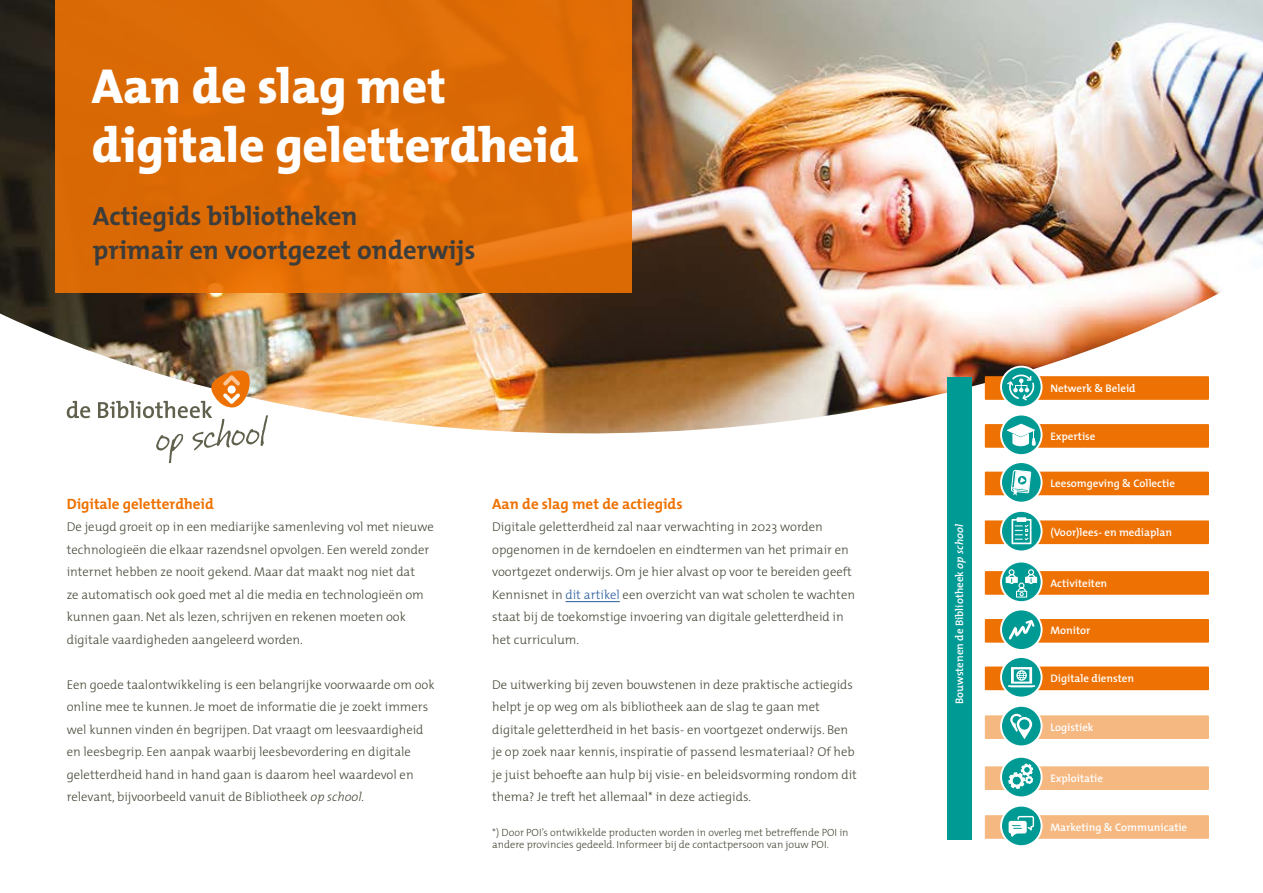
<style>
.page{position:relative;width:1263px;height:893px;background:#fff}
.page>*{position:absolute;margin:0;border:0;box-sizing:border-box;transform-origin:0 0}
.t1{font:800 49.5px/59.4px "The Mix";color:#fff}
.t2{font:700 26.55px/34.2px "The Mix";color:#3c3c3b}
.t3{font:700 15px "The Mix";color:#ee7203}
.t4{font:300 12.75px/22.5px "The Mix";color:#474738}
.t5{font:600 10.95px "The Mix";color:#fff}
.t6{font:300 10.5px/12px "The Mix";color:#474738}
.s1{font-style:italic}
.s2{color:#275b9b}
</style>
<div class="page">
<hr style="left:565px;top:601px;width:55px;height:1px;background:#275b9b">
<img style="left:0;top:0;width:1263px;height:482px">
<svg style="left:55px;top:0;width:576px;height:292px;fill:#db6a05"></svg>
<svg style="left:67px;top:401px;width:23px;height:17px"></svg>
<svg style="left:98px;top:370px;width:170px;height:93px"></svg>
<div style="left:985px;top:376px;width:224px;height:24px;background:#ee7203"></div>
<svg style="left:1001px;top:367px;width:40px;height:40px"></svg>
<div style="left:1000px;top:366px;width:42px;height:42px;border:2px solid #fff;border-radius:50%"></div>
<div style="left:985px;top:424px;width:224px;height:24px;background:#ee7203"></div>
<svg style="left:1001px;top:415px;width:40px;height:40px"></svg>
<div style="left:1000px;top:414px;width:42px;height:42px;border:2px solid #fff;border-radius:50%"></div>
<div style="left:985px;top:472px;width:224px;height:23px;background:#ee7203"></div>
<svg style="left:1001px;top:462px;width:40px;height:41px"></svg>
<div style="left:1000px;top:461px;width:42px;height:43px;border:2px solid #fff;border-radius:50%"></div>
<div style="left:985px;top:520px;width:224px;height:24px;background:#ee7203"></div>
<svg style="left:1001px;top:511px;width:40px;height:40px"></svg>
<div style="left:1000px;top:510px;width:42px;height:42px;border:2px solid #fff;border-radius:50%"></div>
<div style="left:985px;top:571px;width:224px;height:24px;background:#ee7203"></div>
<svg style="left:1001px;top:562px;width:40px;height:40px"></svg>
<div style="left:1000px;top:561px;width:42px;height:42px;border:2px solid #fff;border-radius:50%"></div>
<div style="left:985px;top:666px;width:224px;height:24px;background:#ee7203"></div>
<svg style="left:1001px;top:657px;width:40px;height:40px"></svg>
<div style="left:1000px;top:656px;width:42px;height:42px;border:2px solid #fff;border-radius:50%"></div>
<div style="left:985px;top:715px;width:224px;height:24px;background:#f6b881"></div>
<div style="left:1001px;top:706px;width:40px;height:40px;background:#009a95;border-radius:50%"></div>
<div style="left:1000px;top:705px;width:42px;height:42px;border:2px solid #fff;border-radius:50%"></div>
<div style="left:985px;top:766px;width:224px;height:24px;background:#f6b881"></div>
<svg style="left:1001px;top:757px;width:40px;height:40px"></svg>
<div style="left:1000px;top:756px;width:42px;height:42px;border:2px solid #fff;border-radius:50%"></div>
<div style="left:985px;top:815px;width:224px;height:24px;background:#f6b881"></div>
<svg style="left:1001px;top:806px;width:40px;height:40px"></svg>
<div style="left:1000px;top:805px;width:42px;height:42px;border:2px solid #fff;border-radius:50%"></div>
<svg style="left:1010px;top:456px;width:21px;height:48px"></svg>
<svg style="left:1007px;top:374px;width:28px;height:26px"></svg>
<div style="left:1015px;top:385px;width:12px;height:6px;border:1px solid #fff"></div>
<svg style="left:1008px;top:815px;width:27px;height:24px"></svg>
<svg style="left:1008px;top:763px;width:25px;height:26px"></svg>
<svg style="left:1010px;top:714px;width:23px;height:25px"></svg>
<div style="left:1018px;top:718px;width:12px;height:12px;background:#009a95;border-radius:50%"></div>
<div style="left:1017px;top:718px;width:14px;height:13px;border:2px solid #fff;border-radius:50%"></div>
<svg style="left:1008px;top:667px;width:27px;height:20px"></svg>
<div style="left:985px;top:619px;width:224px;height:24px;background:#ee7203"></div>
<svg style="left:1001px;top:609px;width:40px;height:41px"></svg>
<div style="left:1000px;top:608px;width:42px;height:43px;border:2px solid #fff;border-radius:50%"></div>
<svg style="left:1006px;top:620px;width:28px;height:22px"></svg>
<svg style="left:1016px;top:596px;width:11px;height:2px"></svg>
<svg style="left:1005px;top:569px;width:32px;height:27px"></svg>
<svg style="left:1006px;top:423px;width:30px;height:23px"></svg>
<div style="left:1011px;top:519px;width:20px;height:25px;border:2px solid #fff"></div>
<svg style="left:1017px;top:517px;width:9px;height:5px"></svg>
<svg style="left:1015px;top:523px;width:14px;height:18px"></svg>
<div style="left:947px;top:377px;width:25px;height:462px;background:#009a95"></div>
<h1 class="t1" style="left:92px;top:57px;width:488px">Aan de slag met digitale geletterdheid</h1>
<h2 class="t2" style="left:93px;top:199px;width:384px">Actiegids bibliotheken<br>primair en voortgezet onderwijs</h2>
<p class="t3" style="left:67px;top:494px;width:149px">Digitale geletterdheid</p>
<p class="t4" style="left:67px;top:516px;width:369px">De jeugd groeit op in een mediarijke samenleving vol met nieuwe technologieën die elkaar razendsnel opvolgen. Een wereld zonder internet hebben ze nooit gekend. Maar dat maakt nog niet dat<br>ze automatisch ook goed met al die media en technologieën om kunnen gaan. Net als lezen, schrijven en rekenen moeten ook digitale vaardigheden aangeleerd worden.</p>
<p class="t4" style="left:67px;top:673px;width:369px">Een goede taalontwikkeling is een belangrijke voorwaarde om ook online mee te kunnen. Je moet de informatie die je zoekt immers wel kunnen vinden én begrijpen. Dat vraagt om leesvaardigheid en leesbegrip. Een aanpak waarbij leesbevordering en digitale geletterdheid hand in hand gaan is daarom heel waardevol en relevant, bijvoorbeeld vanuit de Bibliotheek <span class="s1">op school.</span></p>
<p class="t3" style="left:492px;top:494px;width:192px">Aan de slag met de actiegids</p>
<p class="t4" style="left:492px;top:516px;width:364px">Digitale geletterdheid zal naar verwachting in 2023 worden opgenomen in de kerndoelen en eindtermen van het primair en voortgezet onderwijs. Om je hier alvast op voor te bereiden geeft Kennisnet in <span class="s2">dit artikel</span> een overzicht van wat scholen te wachten staat bij de toekomstige invoering van digitale geletterdheid in het curriculum.</p>
<p class="t4" style="left:492px;top:673px;width:366px">De uitwerking bij zeven bouwstenen in deze praktische actiegids helpt je op weg om als bibliotheek aan de slag te gaan met digitale geletterdheid in het basis- en voortgezet onderwijs. Ben je op zoek naar kennis, inspiratie of passend lesmateriaal? Of heb je juist behoefte aan hulp bij visie- en beleidsvorming rondom dit thema? Je treft het allemaal* in deze actiegids.</p>
<p class="t6" style="left:492px;top:826px;width:358px">*) Door POI’s ontwikkelde producten worden in overleg met betreffende POI in andere provincies gedeeld. Informeer bij de contactpersoon van jouw POI.</p>
<p class="t5" style="left:952px;top:704px;width:181px;rotate:-90deg">Bouwstenen de Bibliotheek <span class="s1">op school</span></p>
<p class="t5" style="left:1050px;top:381px;width:87px">Netwerk &amp; Beleid</p>
<p class="t5" style="left:1050px;top:429px;width:46px">Expertise</p>
<p class="t5" style="left:1050px;top:476px;width:126px">Leesomgeving &amp; Collectie</p>
<p class="t5" style="left:1050px;top:525px;width:123px">(Voor)lees- en mediaplan</p>
<p class="t5" style="left:1050px;top:576px;width:58px">Activiteiten</p>
<p class="t5" style="left:1050px;top:624px;width:41px">Monitor</p>
<p class="t5" style="left:1050px;top:671px;width:85px">Digitale diensten</p>
<p class="t5" style="left:1050px;top:720px;width:45px">Logistiek</p>
<p class="t5" style="left:1050px;top:771px;width:54px">Exploitatie</p>
<p class="t5" style="left:1050px;top:820px;width:138px">Marketing &amp; Communicatie</p>
</div>
